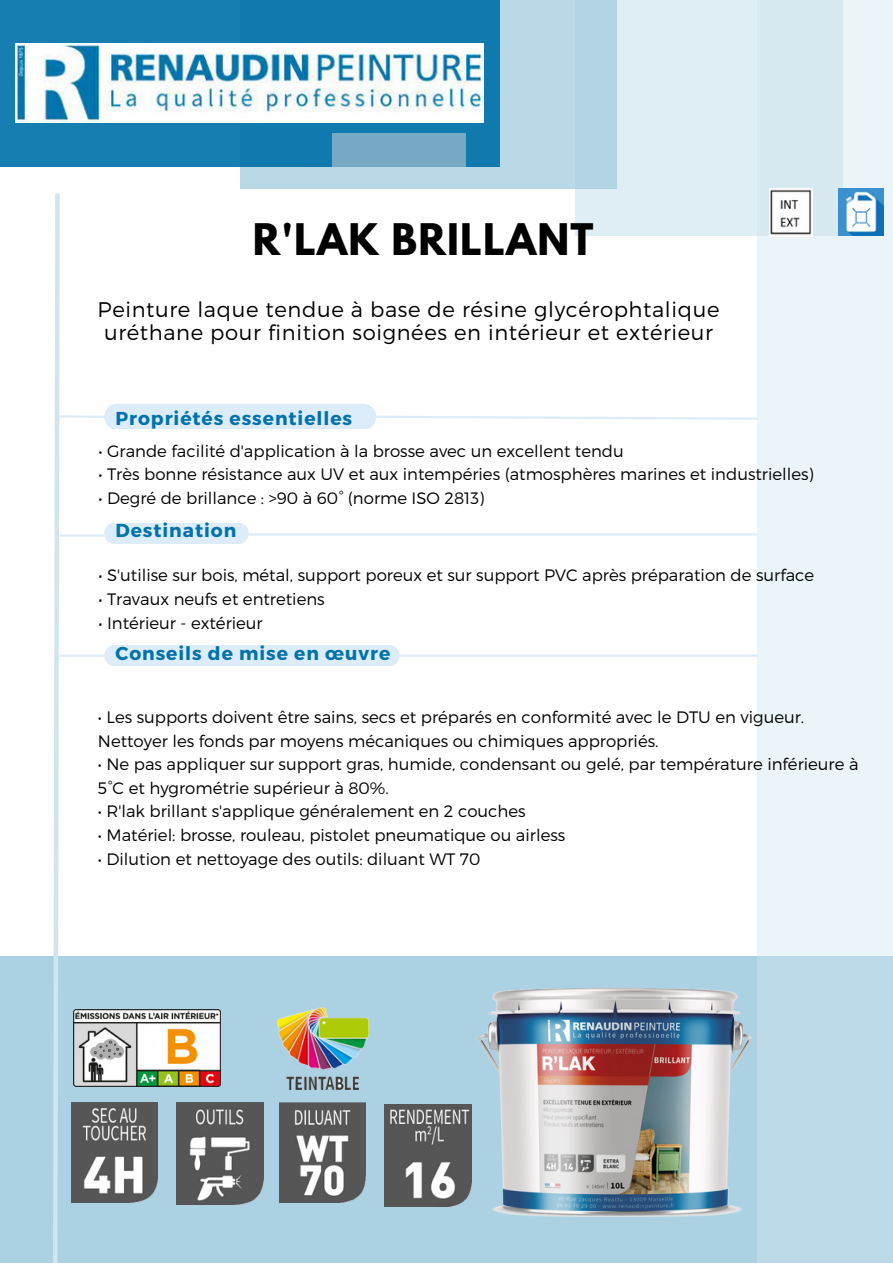
<style>
.page{position:relative;width:893px;height:1264px;background:#fff}
.page>*{position:absolute;margin:0;border:0;box-sizing:border-box;transform-origin:0 0}
.t1{font:700 38.55px "League Spartan";letter-spacing:.03em;color:#000}
.t2{font:300 21.15px/22.5px "Montserrat";letter-spacing:.03em;color:#000;text-align:center}
.t3{font:700 18.75px "Montserrat";letter-spacing:.05em;color:#0172aa}
.t4{font:300 16.5px/23.5px "Montserrat";color:#000}
</style>
<div class="page">
<div style="left:0;top:956px;width:892px;height:306px;background:#acd1e3"></div>
<svg style="left:757px;top:0;width:135px;height:1262px;fill:#ebf4f8"></svg>
<div style="left:574px;top:0;width:268px;height:236px;background:#dfedf4"></div>
<div style="left:240px;top:0;width:376px;height:189px;background:#bad9e7"></div>
<div style="left:0;top:0;width:499px;height:167px;background:#167eb1"></div>
<img style="left:15px;top:44px;width:468px;height:79px">
<div style="left:332px;top:133px;width:134px;height:34px;background:#76aac4"></div>
<img style="left:838px;top:189px;width:45px;height:46px">
<img style="left:769px;top:189px;width:43px;height:47px">
<svg style="left:53px;top:193px;width:9px;height:1069px"></svg>
<div style="left:104px;top:645px;width:295px;height:21px;background:#ddecf9"></div>
<div style="left:104px;top:523px;width:145px;height:20px;background:#ddecf9"></div>
<svg style="left:104px;top:404px;width:655px;height:25px"></svg>
<hr style="left:60px;top:415px;width:45px;height:3px;background:#a8d0f0">
<hr style="left:249px;top:533px;width:508px;height:2px;background:#a8d0f0">
<hr style="left:60px;top:534px;width:44px;height:2px;background:#a8d0f0">
<hr style="left:399px;top:654px;width:358px;height:3px;background:#a8d0f0">
<hr style="left:60px;top:654px;width:44px;height:3px;background:#a8d0f0">
<img style="left:277px;top:1007px;width:91px;height:82px">
<img style="left:72px;top:1102px;width:85px;height:100px">
<img style="left:384px;top:1104px;width:87px;height:102px">
<img style="left:176px;top:1102px;width:87px;height:102px">
<img style="left:280px;top:1102px;width:85px;height:100px">
<img style="left:73px;top:1009px;width:147px;height:77px">
<img style="left:478px;top:988px;width:273px;height:228px">
<h1 class="t1" style="left:253px;top:220px;width:342px">R'LAK BRILLANT</h1>
<p class="t2" style="left:98px;top:297px;width:623px">Peinture laque tendue à base de résine glycérophtalique uréthane pour finition soignées en intérieur et extérieur</p>
<p class="t3" style="left:115px;top:406px;width:238px">Propriétés essentielles</p>
<p class="t4" style="left:98px;top:438px;width:527px">• Grande facilité d'application à la brosse avec un excellent tendu</p>
<p class="t4" style="left:98px;top:462px;width:716px">• Très bonne résistance aux UV et aux intempéries (atmosphères marines et industrielles)</p>
<p class="t4" style="left:98px;top:485px;width:387px">• Degré de brillance : &gt;90 à 60° (norme ISO 2813)</p>
<p class="t3" style="left:115px;top:518px;width:122px">Destination</p>
<p class="t4" style="left:98px;top:563px;width:717px">• S'utilise sur bois, métal, support poreux et sur support PVC après préparation de surface</p>
<p class="t4" style="left:98px;top:586px;width:228px">• Travaux neufs et entretiens</p>
<p class="t4" style="left:98px;top:610px;width:166px">• Intérieur - extérieur</p>
<p class="t3" style="left:115px;top:641px;width:276px">Conseils de mise en œuvre</p>
<p class="t4" style="left:98px;top:704px;width:707px">• Les supports doivent être sains, secs et préparés en conformité avec le DTU en vigueur.<br>Nettoyer les fonds par moyens mécaniques ou chimiques appropriés.</p>
<p class="t4" style="left:98px;top:751px;width:762px">• Ne pas appliquer sur support gras, humide, condensant ou gelé, par température inférieure à<br>5°C et hygrométrie supérieur à 80%.</p>
<p class="t4" style="left:98px;top:799px;width:429px">• R'lak brillant s'applique généralement en 2 couches</p>
<p class="t4" style="left:98px;top:822px;width:469px">• Matériel: brosse, rouleau, pistolet pneumatique ou airless</p>
<p class="t4" style="left:98px;top:846px;width:384px">• Dilution et nettoyage des outils: diluant WT 70</p>
</div>
